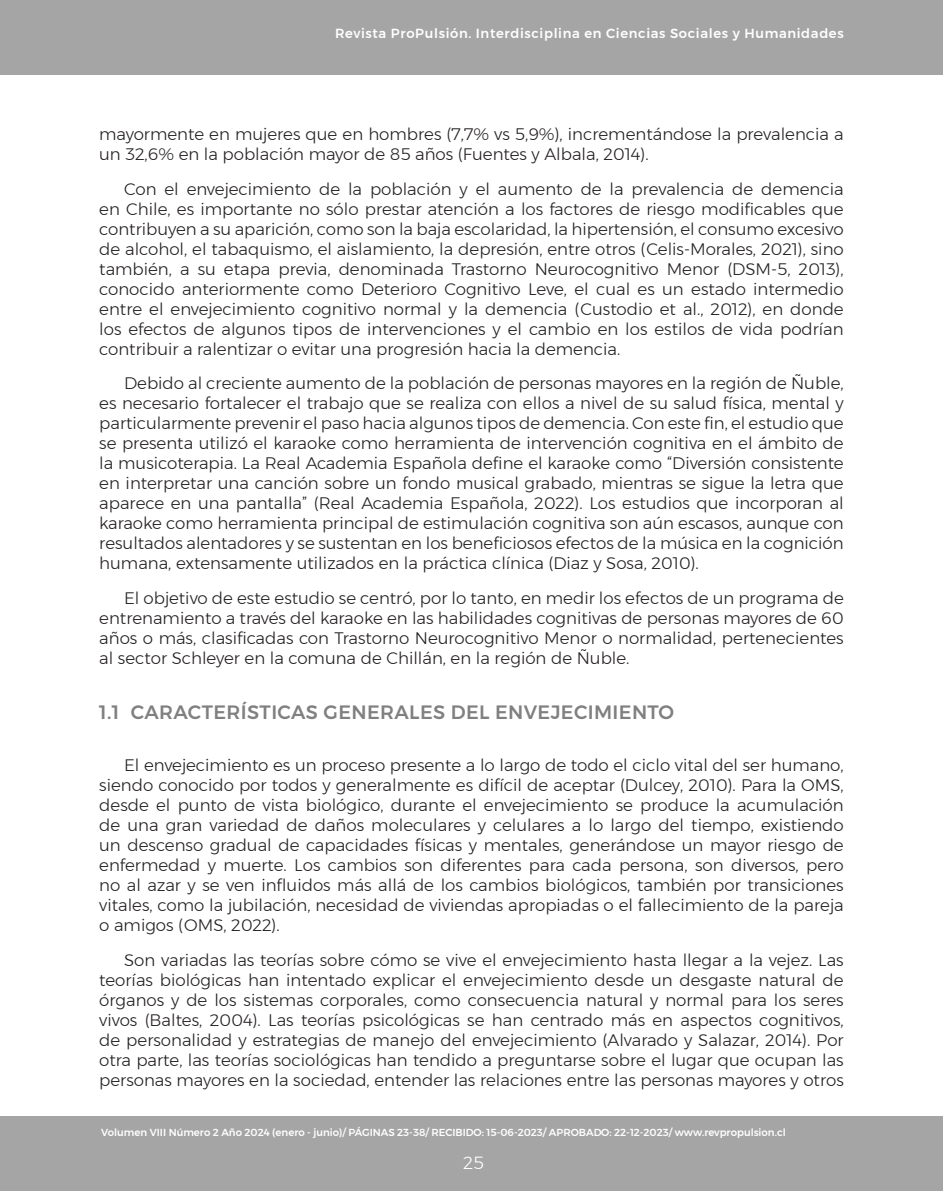
<style>
.page{position:relative;width:943px;height:1191px;background:#fff}
.page>*{position:absolute;margin:0;border:0;box-sizing:border-box;transform-origin:0 0}
.parrafo_lista_numerada{font:500 19.25px "Montserrat";letter-spacing:.02em;color:#808080}
.t1{font:300 17.5px "Montserrat";color:#fff}
._07_parrafo_texto_articulo{font:300 16.62px/19.9px "Montserrat";color:#231f20;text-align:justify}
.t2{font:500 13.12px "Montserrat";letter-spacing:.05em;color:#fff}
.t3{font:500 10.15px "Montserrat";color:#fff}
</style>
<div class="page">
<div style="left:0;top:1116px;width:943px;height:75px;background:#a5a5a5"></div>
<div style="left:0;top:0;width:943px;height:74px;background:#a5a5a5"></div>
<p class="t2" style="left:335px;top:23px;width:510px">Revista ProPulsión. Interdisciplina en Ciencias Sociales y Humanidades</p>
<p class="_07_parrafo_texto_articulo" style="left:99px;top:124px;width:746px">mayormente en mujeres que en hombres (7,7% vs 5,9%), incrementándose la prevalencia a un 32,6% en la población mayor de 85 años (Fuentes y Albala, 2014).</p>
<p class="_07_parrafo_texto_articulo" style="left:99px;top:179px;width:746px;text-indent:25px">Con el envejecimiento de la población y el aumento de la prevalencia de demencia en Chile, es importante no sólo prestar atención a los factores de riesgo modificables que contribuyen a su aparición, como son la baja escolaridad, la hipertensión, el consumo excesivo de alcohol, el tabaquismo, el aislamiento, la depresión, entre otros (Celis-Morales, 2021), sino también, a su etapa previa, denominada Trastorno Neurocognitivo Menor (DSM-5, 2013), conocido anteriormente como Deterioro Cognitivo Leve, el cual es un estado intermedio entre el envejecimiento cognitivo normal y la demencia (Custodio et al., 2012), en donde los efectos de algunos tipos de intervenciones y el cambio en los estilos de vida podrían contribuir a ralentizar o evitar una progresión hacia la demencia.</p>
<p class="_07_parrafo_texto_articulo" style="left:99px;top:373px;width:746px;text-indent:25px">Debido al creciente aumento de la población de personas mayores en la región de Ñuble, es necesario fortalecer el trabajo que se realiza con ellos a nivel de su salud física, mental y particularmente prevenir el paso hacia algunos tipos de demencia. Con este fin, el estudio que se presenta utilizó el karaoke como herramienta de intervención cognitiva en el ámbito de la musicoterapia. La Real Academia Española define el karaoke como “Diversión consistente en interpretar una canción sobre un fondo musical grabado, mientras se sigue la letra que aparece en una pantalla” (Real Academia Española, 2022). Los estudios que incorporan al karaoke como herramienta principal de estimulación cognitiva son aún escasos, aunque con resultados alentadores y se sustentan en los beneficiosos efectos de la música en la cognición humana, extensamente utilizados en la práctica clínica (Diaz y Sosa, 2010).</p>
<p class="_07_parrafo_texto_articulo" style="left:99px;top:588px;width:746px;text-indent:25px">El objetivo de este estudio se centró, por lo tanto, en medir los efectos de un programa de entrenamiento a través del karaoke en las habilidades cognitivas de personas mayores de 60 años o más, clasificadas con Trastorno Neurocognitivo Menor o normalidad, pertenecientes al sector Schleyer en la comuna de Chillán, en la región de Ñuble.</p>
<p class="parrafo_lista_numerada" style="left:99px;top:697px;width:576px">1.1 CARACTERÍSTICAS GENERALES DEL ENVEJECIMIENTO</p>
<p class="_07_parrafo_texto_articulo" style="left:99px;top:755px;width:746px;text-indent:25px">El envejecimiento es un proceso presente a lo largo de todo el ciclo vital del ser humano, siendo conocido por todos y generalmente es difícil de aceptar (Dulcey, 2010). Para la OMS, desde el punto de vista biológico, durante el envejecimiento se produce la acumulación de una gran variedad de daños moleculares y celulares a lo largo del tiempo, existiendo un descenso gradual de capacidades físicas y mentales, generándose un mayor riesgo de enfermedad y muerte. Los cambios son diferentes para cada persona, son diversos, pero no al azar y se ven influidos más allá de los cambios biológicos, también por transiciones vitales, como la jubilación, necesidad de viviendas apropiadas o el fallecimiento de la pareja o amigos (OMS, 2022).</p>
<p class="_07_parrafo_texto_articulo" style="left:99px;top:949px;width:746px;text-indent:25px">Son variadas las teorías sobre cómo se vive el envejecimiento hasta llegar a la vejez. Las teorías biológicas han intentado explicar el envejecimiento desde un desgaste natural de órganos y de los sistemas corporales, como consecuencia natural y normal para los seres vivos (Baltes, 2004). Las teorías psicológicas se han centrado más en aspectos cognitivos, de personalidad y estrategias de manejo del envejecimiento (Alvarado y Salazar, 2014). Por otra parte, las teorías sociológicas han tendido a preguntarse sobre el lugar que ocupan las personas mayores en la sociedad, entender las relaciones entre las personas mayores y otros</p>
<p class="t3" style="left:101px;top:1124px;width:686px">Volumen VIII Número 2 Año 2024 (enero - junio)/ PÁGINAS 23-38/ RECIBIDO: 15-06-2023/ APROBADO: 22-12-2023/ www.revpropulsion.cl</p>
<p class="t1" style="left:463px;top:1149px;width:22px">25</p>
</div>
